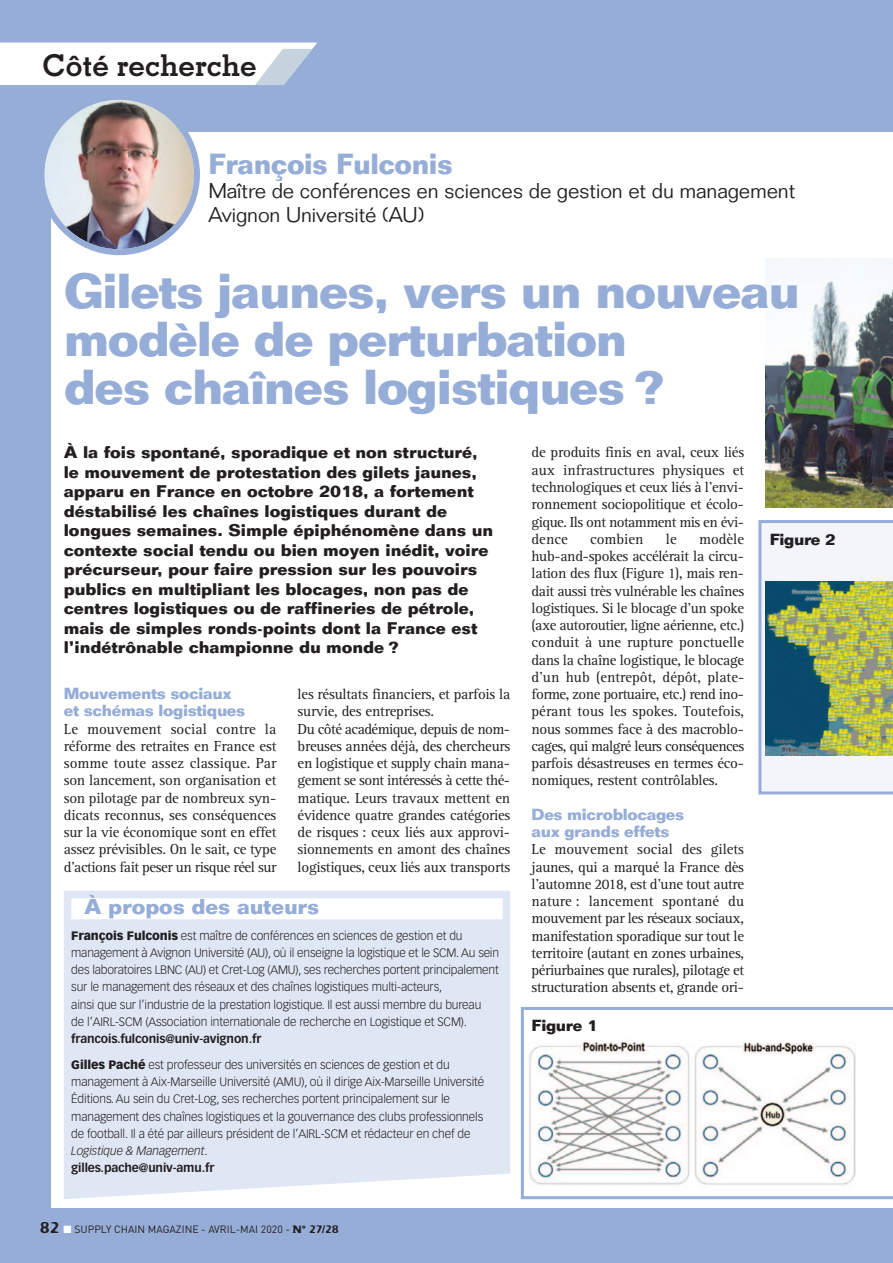
<style>
.page{position:relative;width:893px;height:1263px;background:#96add8}
.page>*{position:absolute;margin:0;border:0;box-sizing:border-box;transform-origin:0 0}
.t1{font:700 48px/48px "Folio Std";letter-spacing:-.025em;color:#96add8}
.t2{font:700 30px "Memphis LT Std";color:#231f20}
.t3{font:700 28.5px "Folio Std";letter-spacing:-.015em;color:#96add8;scale:.95 1}
.t4{font:300 21px/24px "Folio Std";letter-spacing:-.005em;color:#231f20}
.t5{font:700 21px "Folio Std";letter-spacing:-.005em;color:#96add8}
.t6{font:700 16.5px/19.5px "Folio Std";color:#231f20}
.t7{font:700 15.75px/17.2px "Folio Std";letter-spacing:-.02em;color:#96add8}
.t8{font:700 15.75px "Folio Std";letter-spacing:-.02em;color:#231f20}
.t9{font:15px/17.2px "Rotis Serif Std";letter-spacing:-.02em;color:#231f20;text-align:justify}
.t10{font:15px "Rotis Serif Std";color:#231f20}
.t11{font:15px "Flexure";color:#231f20}
.t12{font:300 12px/17.2px "Vectora LT Std";letter-spacing:-.01em;color:#231f20}
.t13{font:700 12px "Vectora LT Std";letter-spacing:-.01em;color:#231f20}
.t14{font:10.5px "DINOT";color:#231f20}
.s1{font-weight:900}
.s2{font-style:italic}
.s3{color:#fff}
.s4{font-family:"Flexure"}
</style>
<div class="page">
<div style="left:51px;top:132px;width:842px;height:1076px;background:#fff"></div>
<svg style="left:0;top:43px;width:317px;height:42px;background:#f4f7fa"></svg>
<img style="left:765px;top:258px;width:128px;height:250px">
<svg style="left:521px;top:1007px;width:372px;height:192px"></svg>
<div style="left:64px;top:891px;width:446px;height:308px;background:#e0e7f4"></div>
<div style="left:71px;top:898px;width:432px;height:21px;background:#fff"></div>
<img style="left:44px;top:99px;width:156px;height:156px">
<svg style="left:758px;top:520px;width:135px;height:274px"></svg>
<img style="left:765px;top:582px;width:128px;height:173px">
<img style="left:528px;top:1039px;width:327px;height:151px">
<p class="t2" style="left:43px;top:48px;width:216px">Côté recherche</p>
<p class="t3" style="left:208px;top:154px;width:259px">François Fulconis</p>
<p class="t4" style="left:208px;top:181px;width:588px">Maître de conférences en sciences de gestion et du management<br>Avignon Université (AU)</p>
<p class="t1" style="left:64px;top:272px;width:737px">Gilets jaunes, vers un nouveau modèle de perturbation<br>des chaînes logistiques ?</p>
<p class="t6" style="left:64px;top:444px;width:431px">À la fois spontané, sporadique et non structuré, le mouvement de protestation des gilets jaunes, apparu en France en octobre 2018, a fortement déstabilisé les chaînes logistiques durant de longues semaines. Simple épiphénomène dans un contexte social tendu ou bien moyen inédit, voire précurseur, pour faire pression sur les pouvoirs publics en multipliant les blocages, non pas de centres logistiques ou de raffineries de pétrole, mais de simples ronds-points dont la France est l’indétrônable championne du monde ?</p>
<p class="t7" style="left:64px;top:686px;width:183px">Mouvements sociaux et schémas logistiques</p>
<p class="t9" style="left:64px;top:721px;width:214px">Le mouvement social contre la réforme des retraites en France est somme toute assez classique. Par son lancement, son organisation et son pilotage par de nombreux syn&shy;dicats reconnus, ses conséquences sur la vie économique sont en effet assez prévisibles. On le sait, ce type d’actions fait peser un risque réel sur</p>
<p class="t9" style="left:298px;top:687px;width:214px">les résultats financiers, et parfois la survie, des entreprises.</p>
<p class="t9" style="left:298px;top:721px;width:214px">Du côté académique, depuis de nom&shy;breuses années déjà, des chercheurs en logistique et supply chain mana&shy;gement se sont intéressés à cette thé&shy;matique. Leurs travaux mettent en évidence quatre grandes catégories de risques : ceux liés aux approvi&shy;sionnements en amont des chaînes logistiques, ceux liés aux transports</p>
<p class="t5" style="left:84px;top:899px;width:237px">À propos des auteurs</p>
<p class="t12" style="left:71px;top:927px;width:429px"><span class="s1">François Fulconis</span> est maître de conférences en sciences de gestion et du management à Avignon Université (AU), où il enseigne la logistique et le SCM. Au sein des laboratoires LBNC (AU) et Cret-Log (AMU), ses recherches portent principalement sur le management des réseaux et des chaînes logistiques multi-acteurs,<br>ainsi que sur l’industrie de la prestation logistique. Il est aussi membre du bureau<br>de l’AIRL-SCM (Association internationale de recherche en Logistique et SCM).</p>
<p class="t13" style="left:71px;top:1032px;width:192px">francois.fulconis@univ-avignon.fr</p>
<p class="t12" style="left:71px;top:1057px;width:415px"><span class="s1">Gilles Paché</span> est professeur des universités en sciences de gestion et du management à Aix-Marseille Université (AMU), où il dirige Aix-Marseille Université Éditions. Au sein du Cret-Log, ses recherches portent principalement sur le management des chaînes logistiques et la gouvernance des clubs professionnels de football. Il a été par ailleurs président de l’AIRL-SCM et rédacteur en chef de <span class="s2">Logistique &amp; Management</span>.</p>
<p class="t13" style="left:71px;top:1161px;width:145px">gilles.pache@univ-amu.fr</p>
<p class="t11" style="left:40px;top:1219px;width:21px">82</p>
<p class="t14" style="left:64px;top:1226px;width:277px"><span class="s3">■</span> SUPPLY CHAIN MAGAZINE - AVRIL-MAI 2020 - <span class="s4">N° 27/28</span></p>
<p class="t9" style="left:531px;top:445px;width:214px">de produits finis en aval, ceux liés aux infrastructures physiques et technologiques et ceux liés à l’envi&shy;ronnement sociopolitique et écolo&shy;gique. Ils ont notamment mis en évi&shy;dence</p>
<p class="t9" style="left:531px;top:531px;width:214px;text-indent:168px">modèle hub-and-spokes accélérait la circu&shy;lation des flux (Figure 1), mais ren&shy;dait aussi très vulnérable les chaînes logistiques. Si le blocage d’un spoke (axe autoroutier, ligne aérienne, etc.) conduit à une rupture ponctuelle dans la chaîne logistique, le blocage d’un hub (entrepôt, dépôt, plate&shy;forme, zone portuaire, etc.) rend ino&shy;pérant tous les spokes. Toutefois, nous sommes face à des macroblo&shy;cages, qui malgré leurs conséquences parfois désastreuses en termes éco&shy;nomiques, restent contrôlables.</p>
<p class="t7" style="left:531px;top:807px;width:154px">Des microblocages aux grands effets</p>
<p class="t9" style="left:531px;top:842px;width:214px">Le mouvement social des gilets jaunes, qui a marqué la France dès l’automne 2018, est d’une tout autre nature : lancement spontané du mouvement par les réseaux sociaux, manifestation sporadique sur tout le territoire (autant en zones urbaines, périurbaines que rurales), pilotage et structuration absents et, grande ori-</p>
<p class="t8" style="left:531px;top:1019px;width:68px">Figure 1</p>
<p class="t10" style="left:590px;top:533px;width:55px">combien</p>
<p class="t9" style="left:666px;top:531px;width:12px">le</p>
<p class="t8" style="left:770px;top:534px;width:68px">Figure 2</p>
</div>
